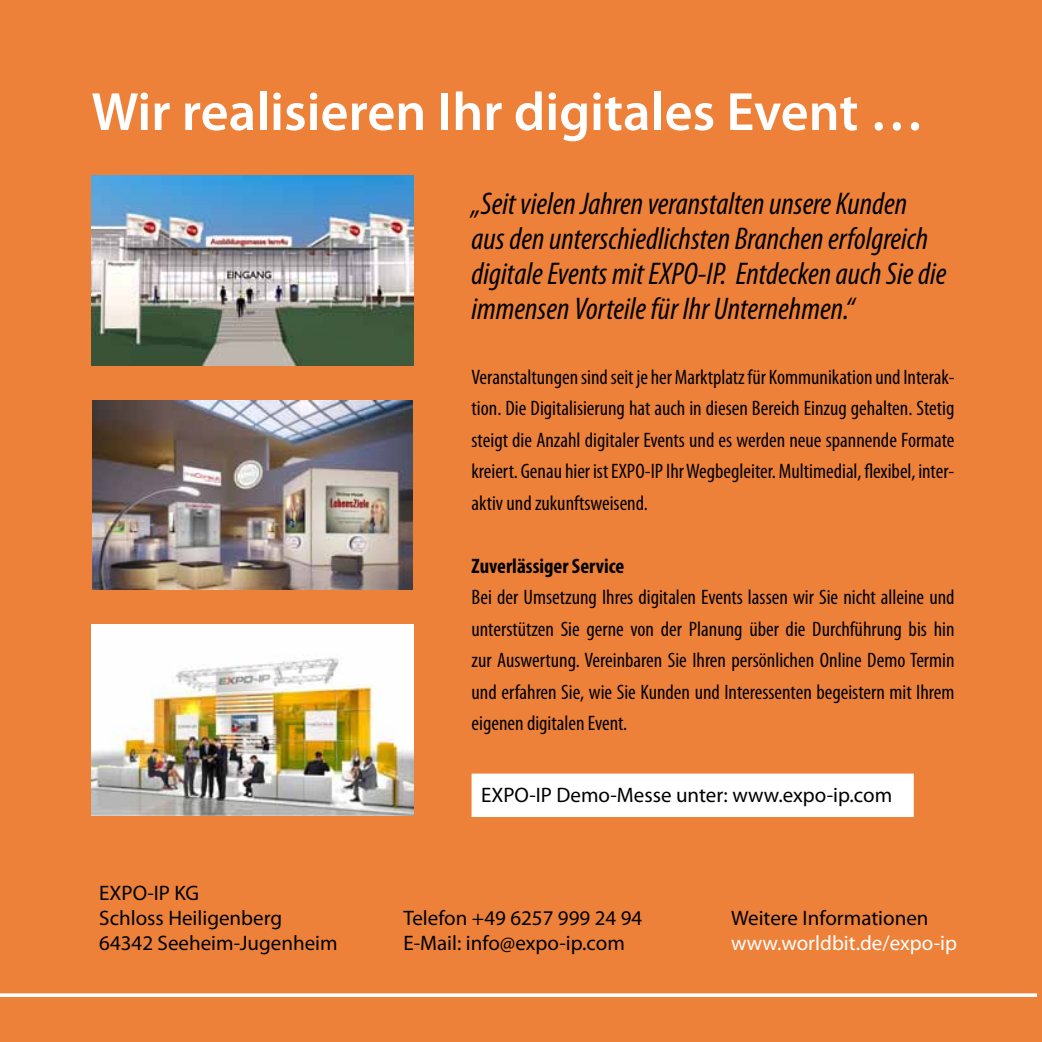
<style>
.page{position:relative;width:1042px;height:1042px;background:#fff}
.page>*{position:absolute;margin:0;border:0;box-sizing:border-box;transform-origin:0 0}
.t1{font:600 54.25px "Myriad Pro";color:#fff}
.t2{font:italic condensed 31.5px/35px "Myriad Pro";color:#000}
.t3{font:condensed 21px/31.5px "Myriad Pro";color:#000;text-align:justify}
.t4{font:21px/25.2px "Myriad Pro";color:#000}
.t5{font:21px "Myriad Pro";color:#fff}
.t6{font:700 condensed 21px "Myriad Pro";color:#000}
</style>
<div class="page">
<div style="left:1px;top:1px;width:1040px;height:1040px;background:#ee8139"></div>
<svg style="left:0;top:993px;width:1042px;height:4px;background:#fcf2eb"></svg>
<img style="left:91px;top:175px;width:323px;height:191px">
<img style="left:93px;top:401px;width:320px;height:189px">
<div style="left:471px;top:773px;width:443px;height:44px;background:#fff;border:2px solid #fff"></div>
<img style="left:91px;top:624px;width:323px;height:191px">
<h1 class="t1" style="left:91px;top:77px;width:834px">Wir realisieren Ihr digitales Event …</h1>
<h2 class="t2" style="left:471px;top:185px;width:476px">„Seit vielen Jahren veranstalten unsere Kunden aus den unterschiedlichsten Branchen erfolgreich digitale Events mit EXPO-IP. Entdecken auch Sie die immensen Vorteile für Ihr Unternehmen.“</h2>
<p class="t3" style="left:471px;top:361px;width:484px">Veranstaltungen sind seit je her Marktplatz für Kommunikation und Interak&shy;tion. Die Digitalisierung hat auch in diesen Bereich Einzug gehalten. Stetig steigt die Anzahl digitaler Events und es werden neue spannende Formate kreiert. Genau hier ist EXPO-IP Ihr Wegbegleiter. Multimedial, flexibel, inter&shy;aktiv und zukunftsweisend.</p>
<p class="t6" style="left:471px;top:552px;width:154px">Zuverlässiger Service</p>
<p class="t3" style="left:471px;top:581px;width:484px">Bei der Umsetzung Ihres digitalen Events lassen wir Sie nicht alleine und unterstützen Sie gerne von der Planung über die Durchführung bis hin zur Auswertung. Vereinbaren Sie Ihren persönlichen Online Demo Termin und erfahren Sie, wie Sie Kunden und Interessenten begeistern mit Ihrem eigenen digitalen Event.</p>
<p class="t4" style="left:99px;top:880px;width:240px">EXPO-IP KG<br>Schloss Heiligenberg<br>64342 Seeheim-Jugenheim</p>
<p class="t4" style="left:481px;top:782px;width:413px">EXPO-IP Demo-Messe unter: www.expo-ip.com</p>
<p class="t4" style="left:403px;top:904px;width:240px">Telefon +49 6257 999 24 94<br>E-Mail: info@expo-ip.com</p>
<p class="t4" style="left:731px;top:904px;width:199px">Weitere Informationen</p>
<p class="t5" style="left:731px;top:930px;width:227px">www.worldbit.de/expo-ip</p>
</div>
